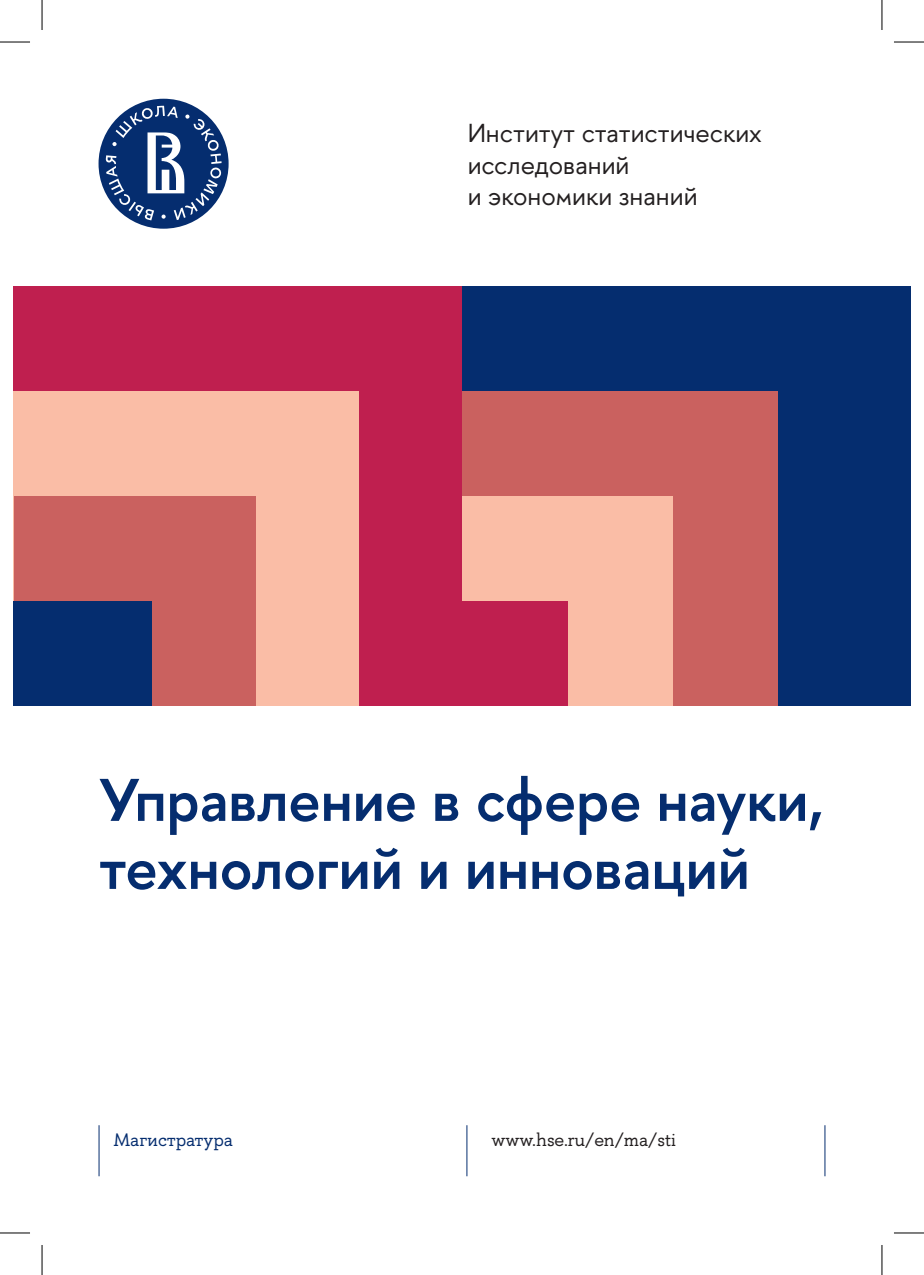
<style>
.page{position:relative;width:924px;height:1275px;background:#fff}
.page>*{position:absolute;margin:0;border:0;box-sizing:border-box;transform-origin:0 0}
.t1{font:600 60px/68px "HSE Sans";color:#052d6f}
.t2{font:26px/31.2px "HSE Sans";color:#231f20}
.t3{font:18px "HSE Slab";color:#231f20}
.t4{font:18px "HSE Slab";color:#052d6f}
</style>
<div class="page">
<hr style="left:824px;top:1125px;width:1px;height:51px;background:#052d6f">
<div style="left:98px;top:99px;width:130px;height:130px;background:#052d6f;border-radius:50%"></div>
<svg style="left:106px;top:106px;width:115px;height:114px"></svg>
<hr style="left:98px;top:1125px;width:1px;height:51px;background:#052d6f">
<hr style="left:466px;top:1125px;width:1px;height:51px;background:#052d6f">
<div style="left:14px;top:286px;width:448px;height:420px;background:#bf1f4f"></div>
<div style="left:14px;top:391px;width:344px;height:315px;background:#fabda6"></div>
<div style="left:14px;top:496px;width:241px;height:210px;background:#ca615f"></div>
<div style="left:14px;top:601px;width:138px;height:105px;background:#052d6f"></div>
<div style="left:462px;top:286px;width:447px;height:420px;background:#052d6f"></div>
<div style="left:462px;top:391px;width:314px;height:315px;background:#ca615f"></div>
<div style="left:462px;top:496px;width:209px;height:210px;background:#fabda6"></div>
<div style="left:462px;top:601px;width:104px;height:105px;background:#bf1f4f"></div>
<hr style="left:0;top:42px;width:30px;height:1px;background:#000">
<hr style="left:893px;top:42px;width:30px;height:1px;background:#000">
<hr style="left:0;top:1232px;width:30px;height:1px;background:#000">
<hr style="left:893px;top:1232px;width:30px;height:1px;background:#000">
<hr style="left:42px;top:0;width:1px;height:30px;background:#000">
<hr style="left:42px;top:1245px;width:1px;height:30px;background:#000">
<hr style="left:881px;top:0;width:1px;height:30px;background:#000">
<hr style="left:881px;top:1245px;width:1px;height:30px;background:#000">
<p class="t2" style="left:467px;top:118px;width:295px">Институт статистических исследований<br>и экономики знаний</p>
<p class="t1" style="left:99px;top:766px;width:725px">Управление в сфере науки, технологий и инноваций</p>
<p class="t4" style="left:113px;top:1128px;width:121px">Магистратура</p>
<p class="t3" style="left:491px;top:1128px;width:186px">www.hse.ru/en/ma/sti</p>
</div>
